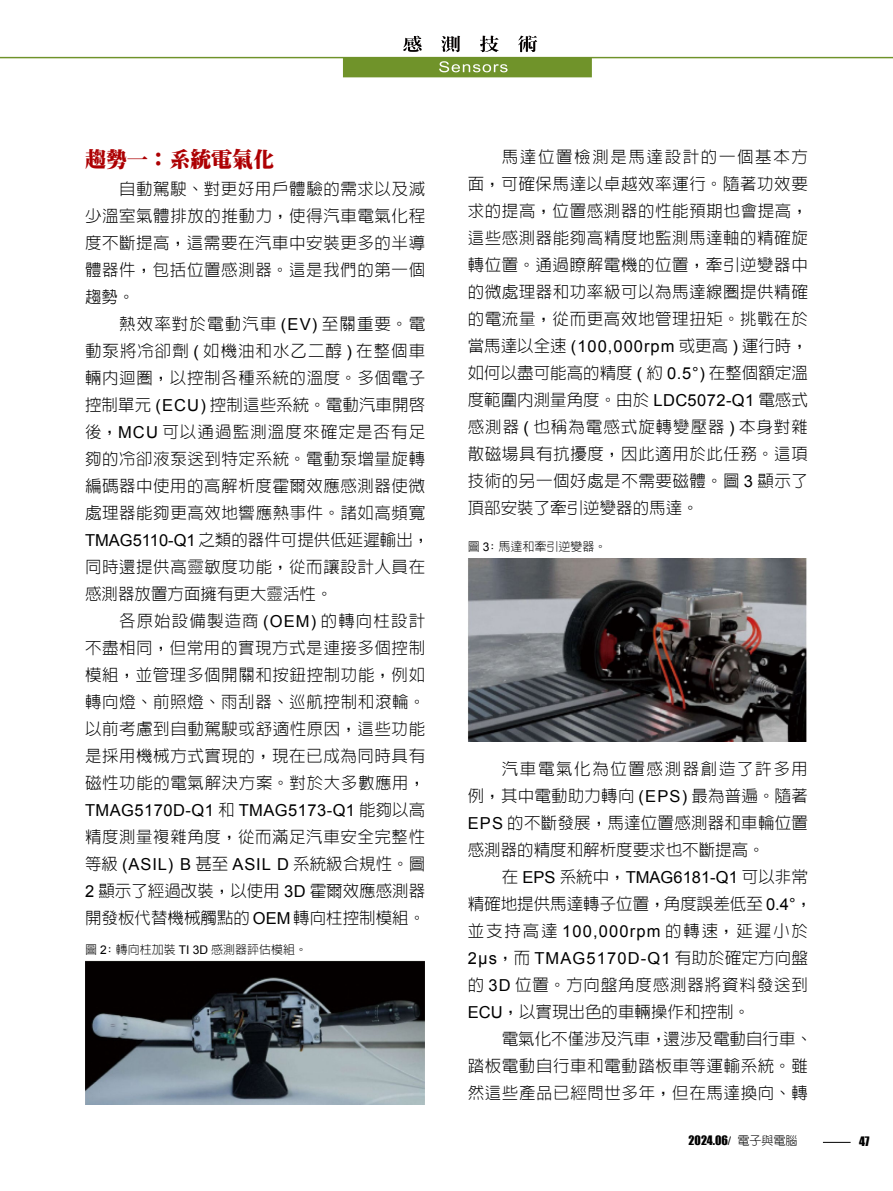
<style>
.page{position:relative;width:893px;height:1191px;background:#fff}
.page>*{position:absolute;margin:0;border:0;box-sizing:border-box;transform-origin:0 0}
.t1{font:900 21px "Inn Ming";color:#ad0003}
.t2{font:300 16.5px/27px "Lin Gothic";letter-spacing:.035em;color:#000;text-align:justify}
.t3{font:300 16.5px/27px "Lin Gothic";color:#000}
.t4{font:16.5px "Arial";letter-spacing:.03em;color:#000}
.t5{font:16.5px "Arial";letter-spacing:.07em;color:#000}
.t6{font:16.5px "Arial";color:#000}
.t7{font:300 12px "Lin Gothic";color:#000}
.t8{font:12px "Impact";color:#000}
.s1{font-family:"Arial";font-weight:400}
.s2{font-family:"Lin Gothic";font-weight:300}
.s3{font-family:"Arial"}
.s4{font-family:"New Gothic";font-weight:300}
</style>
<div class="page">
<img style="left:19px;top:35px;width:874px;height:43px">
<img style="left:439px;top:61px;width:69px;height:11px">
<img style="left:480px;top:36px;width:51px;height:16px">
<svg style="left:823px;top:1142px;width:28px;height:1px"></svg>
<img style="left:0;top:56px;width:19px;height:3px">
<img style="left:85px;top:960px;width:340px;height:144px">
<img style="left:468px;top:558px;width:339px;height:183px">
<p class="t1" style="left:85px;top:148px;width:190px">趨勢一：系統電氣化</p>
<p class="t2" style="left:85px;top:175px;width:342px;text-indent:34px">自動駕駛、對更好用戶體驗的需求以及減少溫室氣體排放的推動力，使得汽車電氣化程度不斷提高，這需要在汽車中安裝更多的半導體器件，包括位置感測器。這是我們的第一個趨勢。</p>
<p class="t2" style="left:85px;top:310px;width:346px;text-align:left;text-indent:34px">熱效率對於電動汽車 <span class="s1">(EV)</span> 至關重要。電動泵將冷卻劑 <span class="s1">(</span> 如機油和水乙二醇 <span class="s1">)</span> 在整個車輛內迴圈，以控制各種系統的溫度。多個電子控制單元 <span class="s1">(ECU)</span> 控制這些系統。電動汽車開啟後，<span class="s1">MCU</span> 可以通過監測溫度來確定是否有足夠的冷卻液泵送到特定系統。電動泵增量旋轉編碼器中使用的高解析度霍爾效應感測器使微處理器能夠更高效地響應熱事件。諸如高頻寬<br><span class="s1">TMAG5110-Q1</span> 之類的器件可提供低延遲輸出，同時還提供高靈敏度功能，從而讓設計人員在感測器放置方面擁有更大靈活性。</p>
<p class="t2" style="left:85px;top:607px;width:342px;text-indent:34px">各原始設備製造商 <span class="s1">(OEM)</span> 的轉向柱設計不盡相同，但常用的實現方式是連接多個控制模組，並管理多個開關和按鈕控制功能，例如轉向燈、前照燈、雨刮器、巡航控制和滾輪。以前考慮到自動駕駛或舒適性原因，這些功能是採用機械方式實現的，現在已成為同時具有磁性功能的電氣解決方案。對於大多數應用，</p>
<p class="t4" style="left:85px;top:799px;width:342px">TMAG5170D-Q1 <span class="s2">和</span> TMAG5173-Q1 <span class="s2">能夠以高</span></p>
<p class="t2" style="left:85px;top:823px;width:342px">精度測量複雜角度，從而滿足汽車安全完整性等級 <span class="s1">(ASIL) B</span> 甚至 <span class="s1">ASIL D</span> 系統級合規性。圖<span class="s1">2</span> 顯示了經過改裝，以使用 <span class="s1">3D</span> 霍爾效應感測器開發板代替機械觸點的 <span class="s1">OEM</span> 轉向柱控制模組。</p>
<p class="t7" style="left:85px;top:943px;width:224px">圖 <span class="s1">2</span>: 轉向柱加裝 <span class="s1">TI 3D</span> 感測器評估模組。</p>
<p class="t2" style="left:468px;top:143px;width:342px;text-indent:34px">馬達位置檢測是馬達設計的一個基本方面，可確保馬達以卓越效率運行。隨著功效要求的提高，位置感測器的性能預期也會提高，這些感測器能夠高精度地監測馬達軸的精確旋轉位置。通過瞭解電機的位置，牽引逆變器中的微處理器和功率級可以為馬達線圈提供精確的電流量，從而更高效地管理扭矩。挑戰在於當馬達以全速 <span class="s1">(100,000rpm</span> 或更高 <span class="s1">)</span> 運行時，如何以盡可能高的精度 <span class="s1">(</span> 約 <span class="s1">0.5°)</span> 在整個額定溫度範圍內測量角度。由於 <span class="s1">LDC5072-Q1</span> 電感式感測器 <span class="s1">(</span> 也稱為電感式旋轉變壓器 <span class="s1">)</span> 本身對雜散磁場具有抗擾度，因此適用於此任務。這項技術的另一個好處是不需要磁體。圖 <span class="s1">3</span> 顯示了頂部安裝了牽引逆變器的馬達。</p>
<p class="t7" style="left:468px;top:540px;width:140px">圖 <span class="s1">3</span>: 馬達和牽引逆變器。</p>
<p class="t2" style="left:468px;top:755px;width:342px;text-indent:34px">汽車電氣化為位置感測器創造了許多用例，其中電動助力轉向 <span class="s1">(EPS)</span> 最為普遍。隨著<span class="s1">EPS</span> 的不斷發展，馬達位置感測器和車輪位置感測器的精度和解析度要求也不斷提高。</p>
<p class="t6" style="left:502px;top:866px;width:308px"><span class="s2">在</span> EPS <span class="s2">系統中，</span>TMAG6181-Q1 <span class="s2">可以非常</span></p>
<p class="t3" style="left:468px;top:890px;width:346px">精確地提供馬達轉子位置，角度誤差低至 <span class="s1">0.4°</span>，並支持高達 <span class="s1">100,000rpm</span> 的轉速，延遲小於</p>
<p class="t5" style="left:468px;top:947px;width:342px">2μs<span class="s2">，而</span> TMAG5170D-Q1 <span class="s2">有助於確定方向盤</span></p>
<p class="t2" style="left:468px;top:971px;width:342px">的 <span class="s1">3D</span> 位置。方向盤角度感測器將資料發送到<br><span class="s1">ECU</span>，以實現出色的車輛操作和控制。</p>
<p class="t2" style="left:468px;top:1025px;width:346px;text-align:left;text-indent:34px">電氣化不僅涉及汽車，還涉及電動自行車、踏板電動自行車和電動踏板車等運輸系統。雖然這些產品已經問世多年，但在馬達換向、轉</p>
<p class="t8" style="left:689px;top:1131px;width:110px">2024.06<span class="s3">/</span> <span class="s4">電子與電腦</span></p>
<p class="t8" style="left:859px;top:1132px;width:12px">47</p>
</div>
